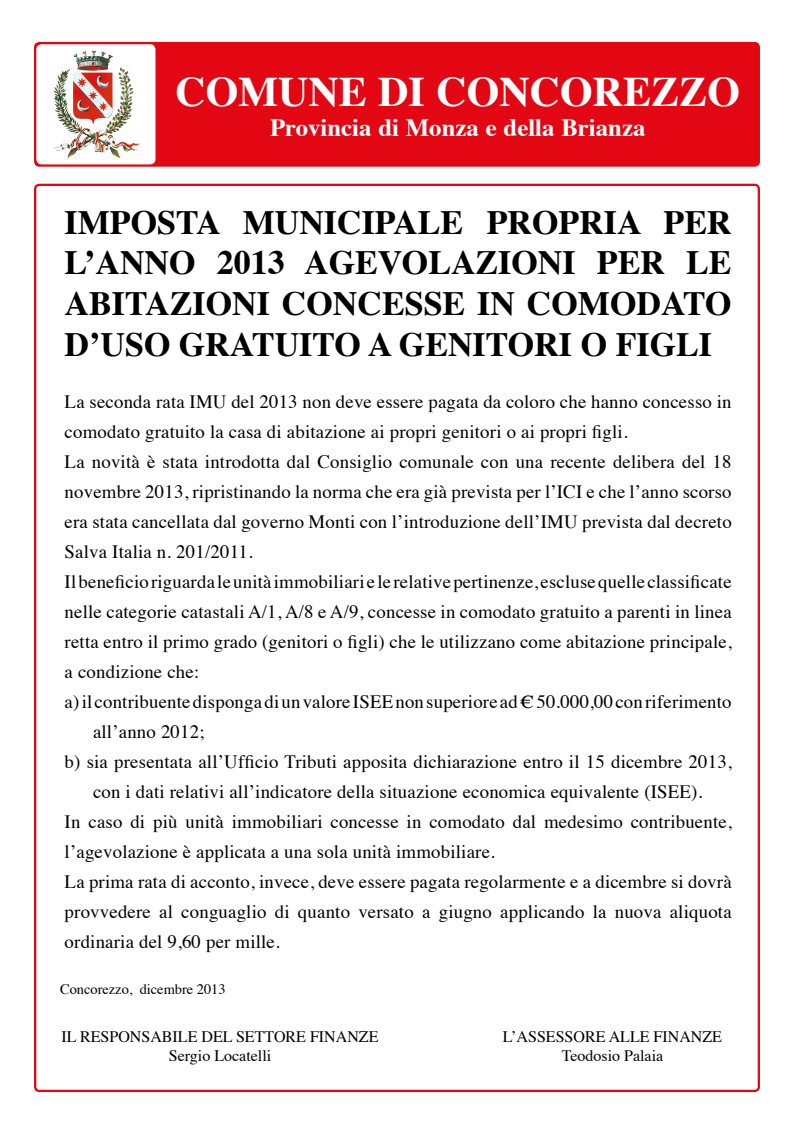
<style>
.page{position:relative;width:794px;height:1134px;background:#fff}
.page>*{position:absolute;margin:0;border:0;box-sizing:border-box;transform-origin:0 0}
.t1{font:700 42px "Times";color:#fff}
.t2{font:700 34px/40.8px "Times";color:#000;text-align:justify}
.t3{font:700 24.8px "Times";color:#fff}
.t4{font:18.8px "Times";letter-spacing:.01em;color:#000}
.t5{font:16px/19.2px "Times";color:#000;text-align:center}
.t6{font:14.4px "Times";color:#000}
</style>
<div class="page">
<div style="left:34px;top:42px;width:726px;height:125px;background:#e30613;border-radius:5px"></div>
<img style="left:36px;top:44px;width:119px;height:120px;border-radius:5px">
<img style="left:73px;top:50px;width:50px;height:29px">
<h1 class="t1" style="left:175px;top:51px;width:566px">COMUNE DI CONCOREZZO</h1>
<h3 class="t3" style="left:270px;top:104px;width:377px">Provincia di Monza e della Brianza</h3>
<h2 class="t2" style="left:65px;top:198px;width:668px">IMPOSTA MUNICIPALE PROPRIA PER L’ANNO 2013 AGEVOLAZIONI PER LE ABITAZIONI CONCESSE IN COMODATO D’USO GRATUITO A GENITORI O FIGLI</h2>
<p class="t4" style="left:65px;top:384px;width:668px">La seconda rata IMU del 2013 non deve essere pagata da coloro che hanno concesso in</p>
<p class="t4" style="left:65px;top:414px;width:564px">comodato gratuito la casa di abitazione ai propri genitori o ai propri figli.</p>
<p class="t4" style="left:65px;top:444px;width:668px">La novità è stata introdotta dal Consiglio comunale con una recente delibera del 18</p>
<p class="t4" style="left:65px;top:474px;width:668px">novembre 2013, ripristinando la norma che era già prevista per l’ICI e che l’anno scorso</p>
<p class="t4" style="left:65px;top:504px;width:668px">era stata cancellata dal governo Monti con l’introduzione dell’IMU prevista dal decreto</p>
<p class="t4" style="left:65px;top:534px;width:190px">Salva Italia n. 201/2011.</p>
<p class="t4" style="left:65px;top:564px;width:668px">Il beneficio riguarda le unità immobiliari e le relative pertinenze, escluse quelle classificate</p>
<p class="t4" style="left:65px;top:594px;width:668px">nelle categorie catastali A/1, A/8 e A/9, concesse in comodato gratuito a parenti in linea</p>
<p class="t4" style="left:65px;top:624px;width:668px">retta entro il primo grado (genitori o figli) che le utilizzano come abitazione principale,</p>
<p class="t4" style="left:65px;top:654px;width:136px">a condizione che:</p>
<p class="t4" style="left:65px;top:684px;width:668px">a) il contribuente disponga di un valore ISEE non superiore ad € 50.000,00 con riferimento</p>
<p class="t4" style="left:93px;top:714px;width:113px">all’anno 2012;</p>
<p class="t4" style="left:65px;top:744px;width:668px">b) sia presentata all’Ufficio Tributi apposita dichiarazione entro il 15 dicembre 2013,</p>
<p class="t4" style="left:93px;top:774px;width:611px">con i dati relativi all’indicatore della situazione economica equivalente (ISEE).</p>
<p class="t4" style="left:65px;top:804px;width:668px">In caso di più unità immobiliari concesse in comodato dal medesimo contribuente,</p>
<p class="t4" style="left:65px;top:834px;width:432px">l’agevolazione è applicata a una sola unità immobiliare.</p>
<p class="t4" style="left:65px;top:864px;width:668px">La prima rata di acconto, invece, deve essere pagata regolarmente e a dicembre si dovrà</p>
<p class="t4" style="left:65px;top:894px;width:668px">provvedere al conguaglio di quanto versato a giugno applicando la nuova aliquota</p>
<p class="t4" style="left:65px;top:924px;width:217px">ordinaria del 9,60 per mille.</p>
<p class="t6" style="left:60px;top:976px;width:167px">Concorezzo, dicembre 2013</p>
<p class="t5" style="left:62px;top:1026px;width:318px">IL RESPONSABILE DEL SETTORE FINANZE<br>Sergio Locatelli</p>
<p class="t5" style="left:503px;top:1026px;width:220px">L’ASSESSORE ALLE FINANZE<br>Teodosio Palaia</p>
</div>
